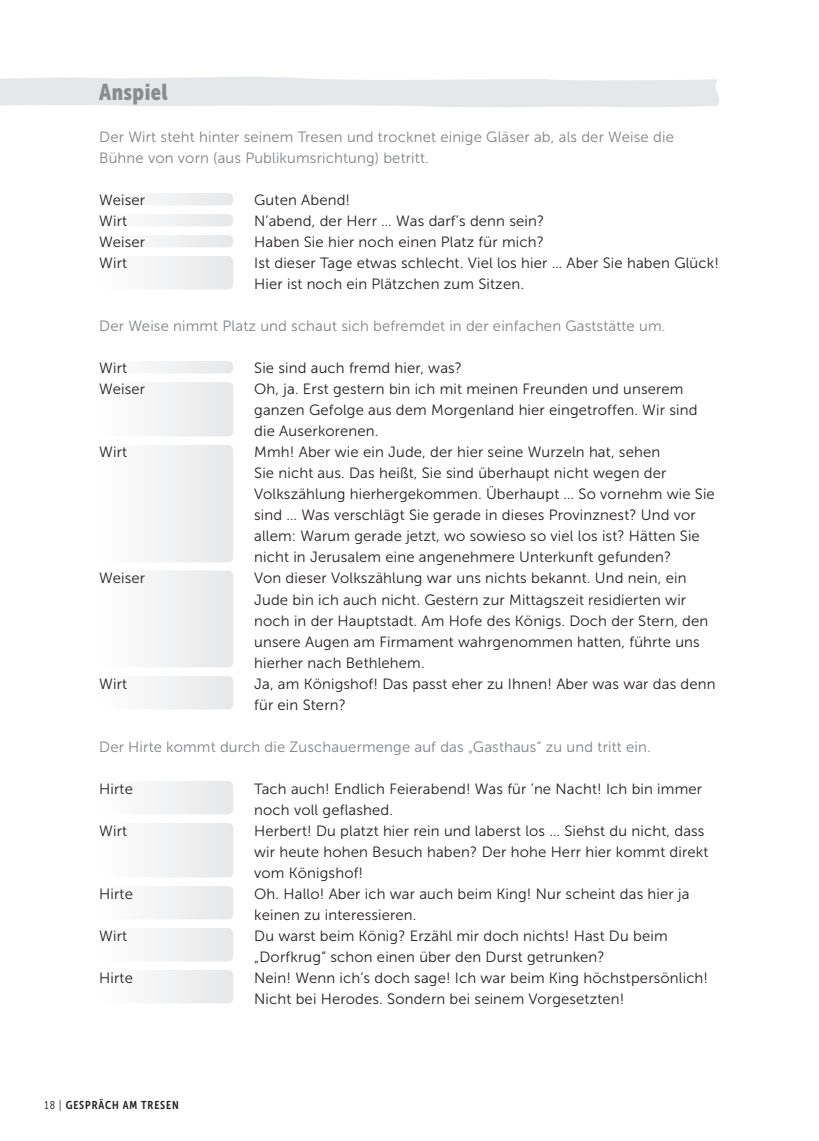
<style>
.page{position:relative;width:819px;height:1141px;background:#fff}
.page>*{position:absolute;margin:0;border:0;box-sizing:border-box;transform-origin:0 0}
.t1{font:22.75px "Museo Sans Cond 900";letter-spacing:.02em;color:#8a8c8f}
.t2{font:14.88px/21px "Museo Sans 300";letter-spacing:.01em;color:#231f20}
.t3{font:14.88px/21px "Museo Sans 300";letter-spacing:.01em;color:#808285}
.t4{font:11.38px "Museo Sans Cond 700";letter-spacing:.08em;color:#231f20}
.s1{font-family:"Museo Sans Cond 300"}
</style>
<div class="page">
<svg style="left:0;top:77px;width:719px;height:30px;background:#e8e9eb"></svg>
<svg style="left:153px;top:193px;width:80px;height:12px"></svg>
<svg style="left:153px;top:214px;width:80px;height:12px"></svg>
<svg style="left:153px;top:235px;width:80px;height:12px"></svg>
<div style="left:153px;top:256px;width:80px;height:33px;background:#eeeeef"></div>
<svg style="left:153px;top:361px;width:80px;height:12px"></svg>
<div style="left:153px;top:382px;width:80px;height:54px;background:#eeeeef"></div>
<div style="left:153px;top:445px;width:80px;height:117px;background:#eeeeef"></div>
<div style="left:153px;top:571px;width:80px;height:96px;background:#eeeeef"></div>
<div style="left:153px;top:676px;width:80px;height:33px;background:#eeeeef"></div>
<div style="left:153px;top:781px;width:80px;height:33px;background:#eeeeef"></div>
<div style="left:153px;top:823px;width:80px;height:54px;background:#eeeeef"></div>
<div style="left:153px;top:886px;width:80px;height:33px;background:#eeeeef"></div>
<div style="left:153px;top:928px;width:80px;height:33px;background:#eeeeef"></div>
<div style="left:153px;top:970px;width:80px;height:33px;background:#eeeeef"></div>
<h1 class="t1" style="left:99px;top:84px;width:70px">Anspiel</h1>
<p class="t3" style="left:99px;top:128px;width:576px">Der Wirt steht hinter seinem Tresen und trocknet einige Gläser ab, als der Weise die<br>Bühne von vorn (aus Publikumsrichtung) betritt.</p>
<p class="t2" style="left:99px;top:191px;width:48px">Weiser</p>
<p class="t2" style="left:254px;top:191px;width:97px">Guten Abend!</p>
<p class="t2" style="left:99px;top:212px;width:29px">Wirt</p>
<p class="t2" style="left:254px;top:212px;width:292px">N’abend, der Herr … Was darf’s denn sein?</p>
<p class="t2" style="left:99px;top:233px;width:48px">Weiser</p>
<p class="t2" style="left:254px;top:233px;width:291px">Haben Sie hier noch einen Platz für mich?</p>
<p class="t2" style="left:99px;top:254px;width:29px">Wirt</p>
<p class="t2" style="left:254px;top:254px;width:466px">Ist dieser Tage etwas schlecht. Viel los hier … Aber Sie haben Glück!<br>Hier ist noch ein Plätzchen zum Sitzen.</p>
<p class="t3" style="left:99px;top:317px;width:568px">Der Weise nimmt Platz und schaut sich befremdet in der einfachen Gaststätte um.</p>
<p class="t2" style="left:99px;top:359px;width:29px">Wirt</p>
<p class="t2" style="left:254px;top:359px;width:209px">Sie sind auch fremd hier, was?</p>
<p class="t2" style="left:99px;top:380px;width:48px">Weiser</p>
<p class="t2" style="left:254px;top:380px;width:445px">Oh, ja. Erst gestern bin ich mit meinen Freunden und unserem ganzen Gefolge aus dem Morgenland hier eingetroffen. Wir sind die Auserkorenen.</p>
<p class="t2" style="left:99px;top:443px;width:29px">Wirt</p>
<p class="t2" style="left:254px;top:443px;width:462px">Mmh! Aber wie ein Jude, der hier seine Wurzeln hat, sehen<br>Sie nicht aus. Das heißt, Sie sind überhaupt nicht wegen der Volkszählung hierhergekommen. Überhaupt … So vornehm wie Sie sind … Was verschlägt Sie gerade in dieses Provinznest? Und vor allem: Warum gerade jetzt, wo sowieso so viel los ist? Hätten Sie nicht in Jerusalem eine angenehmere Unterkunft gefunden?</p>
<p class="t2" style="left:99px;top:569px;width:48px">Weiser</p>
<p class="t2" style="left:254px;top:569px;width:456px">Von dieser Volkszählung war uns nichts bekannt. Und nein, ein Jude bin ich auch nicht. Gestern zur Mittagszeit residierten wir noch in der Hauptstadt. Am Hofe des Königs. Doch der Stern, den unsere Augen am Firmament wahrgenommen hatten, führte uns hierher nach Bethlehem.</p>
<p class="t2" style="left:99px;top:674px;width:29px">Wirt</p>
<p class="t2" style="left:254px;top:674px;width:463px">Ja, am Königshof! Das passt eher zu Ihnen! Aber was war das denn für ein Stern?</p>
<p class="t3" style="left:99px;top:737px;width:553px">Der Hirte kommt durch die Zuschauermenge auf das „Gasthaus“ zu und tritt ein.</p>
<p class="t2" style="left:99px;top:779px;width:35px">Hirte</p>
<p class="t2" style="left:254px;top:779px;width:449px">Tach auch! Endlich Feierabend! Was für ’ne Nacht! Ich bin immer noch voll geflashed.</p>
<p class="t2" style="left:99px;top:821px;width:29px">Wirt</p>
<p class="t2" style="left:254px;top:821px;width:456px">Herbert! Du platzt hier rein und laberst los … Siehst du nicht, dass wir heute hohen Besuch haben? Der hohe Herr hier kommt direkt vom Königshof!</p>
<p class="t2" style="left:99px;top:884px;width:35px">Hirte</p>
<p class="t2" style="left:254px;top:884px;width:437px">Oh. Hallo! Aber ich war auch beim King! Nur scheint das hier ja keinen zu interessieren.</p>
<p class="t2" style="left:99px;top:926px;width:29px">Wirt</p>
<p class="t2" style="left:254px;top:926px;width:415px">Du warst beim König? Erzähl mir doch nichts! Hast Du beim „Dorfkrug“ schon einen über den Durst getrunken?</p>
<p class="t2" style="left:99px;top:968px;width:35px">Hirte</p>
<p class="t2" style="left:254px;top:968px;width:455px">Nein! Wenn ich’s doch sage! Ich war beim King höchstpersönlich!<br>Nicht bei Herodes. Sondern bei seinem Vorgesetzten!</p>
<p class="t4" style="left:45px;top:1098px;width:136px"><span class="s1">18 |</span> GESPRÄCH AM TRESEN</p>
</div>
